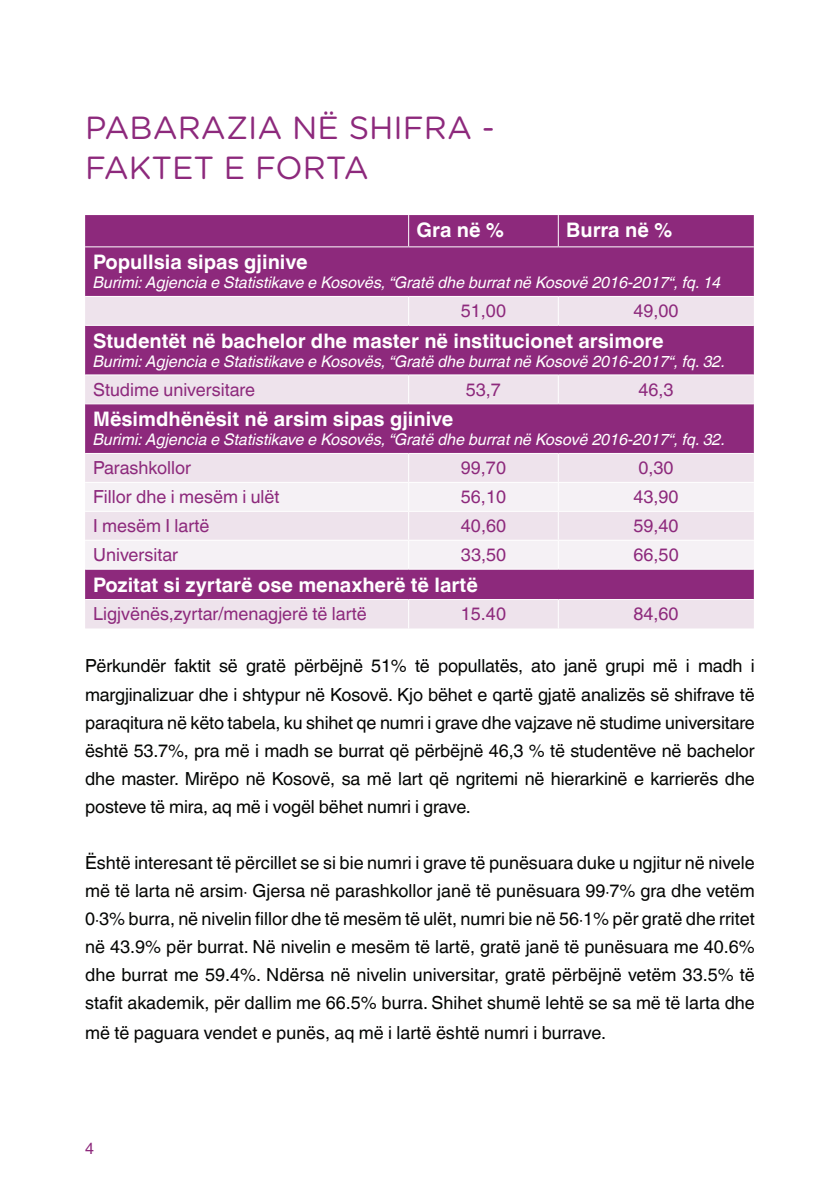
<style>
.page{position:relative;width:840px;height:1191px;background:#fff}
.page>*{position:absolute;margin:0;border:0;box-sizing:border-box;transform-origin:0 0}
.t1{font:32px/40px "Gotham Rounded";color:#8d297c}
.t2{font:700 20px "Helvetica World";color:#fff}
.t3{font:18px/28px "Helvetica World";color:#040503;text-align:justify}
.t4{font:18px "Helvetica World";color:#8d297c}
.t5{font:italic 16px "Helvetica World";color:#fff}
.t6{font:16px "Helvetica World";color:#8d297c}
</style>
<div class="page">
<div style="left:85px;top:215px;width:668px;height:81px;background:#8d297c"></div>
<div style="left:85px;top:297px;width:668px;height:331px;background:#eee3ec"></div>
<svg style="left:85px;top:326px;width:668px;height:273px;background:#ab639f"></svg>
<svg style="left:85px;top:483px;width:668px;height:85px;fill:#f5f1f5"></svg>
<hr style="left:408px;top:215px;width:1px;height:31px;background:#fff">
<hr style="left:557px;top:215px;width:1px;height:31px;background:#fff">
<hr style="left:85px;top:246px;width:323px;height:1px;background:#fff">
<hr style="left:408px;top:246px;width:150px;height:1px;background:#fff">
<hr style="left:558px;top:246px;width:195px;height:1px;background:#fff">
<svg style="left:408px;top:297px;width:1px;height:28px"></svg>
<svg style="left:557px;top:297px;width:1px;height:28px"></svg>
<hr style="left:85px;top:325px;width:323px;height:1px;background:#fff">
<hr style="left:408px;top:325px;width:150px;height:1px;background:#fff">
<hr style="left:558px;top:325px;width:195px;height:1px;background:#fff">
<hr style="left:85px;top:374px;width:323px;height:1px;background:#fff">
<hr style="left:408px;top:374px;width:150px;height:1px;background:#fff">
<svg style="left:408px;top:375px;width:1px;height:28px"></svg>
<hr style="left:558px;top:374px;width:195px;height:1px;background:#fff">
<svg style="left:557px;top:375px;width:1px;height:28px"></svg>
<hr style="left:85px;top:403px;width:323px;height:1px;background:#fff">
<hr style="left:408px;top:403px;width:150px;height:1px;background:#fff">
<hr style="left:558px;top:403px;width:195px;height:1px;background:#fff">
<hr style="left:85px;top:453px;width:323px;height:1px;background:#fff">
<hr style="left:408px;top:453px;width:150px;height:1px;background:#fff">
<hr style="left:558px;top:453px;width:195px;height:1px;background:#fff">
<hr style="left:85px;top:482px;width:323px;height:1px;background:#fff">
<hr style="left:408px;top:482px;width:150px;height:1px;background:#fff">
<hr style="left:558px;top:482px;width:195px;height:1px;background:#fff">
<hr style="left:85px;top:511px;width:323px;height:1px;background:#fff">
<hr style="left:408px;top:511px;width:150px;height:1px;background:#fff">
<hr style="left:558px;top:511px;width:195px;height:1px;background:#fff">
<hr style="left:85px;top:540px;width:323px;height:1px;background:#fff">
<hr style="left:408px;top:540px;width:150px;height:1px;background:#fff">
<svg style="left:408px;top:454px;width:1px;height:114px"></svg>
<hr style="left:558px;top:540px;width:195px;height:1px;background:#fff">
<svg style="left:557px;top:454px;width:1px;height:114px"></svg>
<hr style="left:85px;top:568px;width:323px;height:1px;background:#fff">
<hr style="left:408px;top:568px;width:150px;height:1px;background:#fff">
<hr style="left:558px;top:568px;width:195px;height:1px;background:#fff">
<hr style="left:85px;top:599px;width:323px;height:1px;background:#fff">
<hr style="left:408px;top:599px;width:150px;height:1px;background:#fff">
<svg style="left:408px;top:600px;width:1px;height:28px"></svg>
<hr style="left:558px;top:599px;width:195px;height:1px;background:#fff">
<svg style="left:557px;top:600px;width:1px;height:28px"></svg>
<h1 class="t1" style="left:85px;top:106px;width:411px">PABARAZIA NË SHIFRA -<br>FAKTET E FORTA</h1>
<p class="t2" style="left:416px;top:219px;width:89px">Gra në %</p>
<p class="t2" style="left:566px;top:219px;width:108px">Burra në %</p>
<p class="t2" style="left:93px;top:251px;width:216px">Popullsia sipas gjinive</p>
<p class="t5" style="left:93px;top:273px;width:629px">Burimi: Agjencia e Statistikave e Kosovës, “Gratë dhe burrat në Kosovë 2016-2017“, fq. 14</p>
<p class="t4" style="left:460px;top:301px;width:47px">51,00</p>
<p class="t4" style="left:633px;top:301px;width:47px">49,00</p>
<p class="t2" style="left:93px;top:329px;width:572px">Studentët në bachelor dhe master në institucionet arsimore</p>
<p class="t5" style="left:93px;top:352px;width:633px">Burimi: Agjencia e Statistikave e Kosovës, “Gratë dhe burrat në Kosovë 2016-2017“, fq. 32.</p>
<p class="t4" style="left:93px;top:379px;width:163px">Studime universitare</p>
<p class="t4" style="left:465px;top:379px;width:37px">53,7</p>
<p class="t4" style="left:638px;top:379px;width:37px">46,3</p>
<p class="t2" style="left:93px;top:407px;width:361px">Mësimdhënësit në arsim sipas gjinive</p>
<p class="t5" style="left:93px;top:430px;width:633px">Burimi: Agjencia e Statistikave e Kosovës, “Gratë dhe burrat në Kosovë 2016-2017“, fq. 32.</p>
<p class="t4" style="left:93px;top:457px;width:99px">Parashkollor</p>
<p class="t4" style="left:460px;top:457px;width:47px">99,70</p>
<p class="t4" style="left:638px;top:457px;width:37px">0,30</p>
<p class="t4" style="left:93px;top:486px;width:188px">Fillor dhe i mesëm i ulët</p>
<p class="t4" style="left:460px;top:486px;width:47px">56,10</p>
<p class="t4" style="left:633px;top:486px;width:47px">43,90</p>
<p class="t4" style="left:93px;top:515px;width:118px">I mesëm I lartë</p>
<p class="t4" style="left:460px;top:515px;width:47px">40,60</p>
<p class="t4" style="left:633px;top:515px;width:47px">59,40</p>
<p class="t4" style="left:93px;top:544px;width:86px">Universitar</p>
<p class="t4" style="left:460px;top:544px;width:47px">33,50</p>
<p class="t4" style="left:633px;top:544px;width:47px">66,50</p>
<p class="t2" style="left:93px;top:573px;width:386px">Pozitat si zyrtarë ose menaxherë të lartë</p>
<p class="t4" style="left:93px;top:603px;width:275px">Ligjvënës,zyrtar/menagjerë të lartë</p>
<p class="t4" style="left:460px;top:603px;width:47px">15.40</p>
<p class="t4" style="left:633px;top:603px;width:47px">84,60</p>
<p class="t3" style="left:85px;top:652px;width:671px">Përkundër faktit së gratë përbëjnë 51% të popullatës, ato janë grupi më i madh i margjinalizuar dhe i shtypur në Kosovë. Kjo bëhet e qartë gjatë analizës së shifrave të paraqitura në këto tabela, ku shihet qe numri i grave dhe vajzave në studime universitare është 53.7%, pra më i madh se burrat që përbëjnë 46,3 % të studentëve në bachelor dhe master. Mirëpo në Kosovë, sa më lart që ngritemi në hierarkinë e karrierës dhe posteve të mira, aq më i vogël bëhet numri i grave.</p>
<p class="t3" style="left:85px;top:848px;width:670px">Është interesant të përcillet se si bie numri i grave të punësuara duke u ngjitur në nivele më të larta në arsim. Gjersa në parashkollor janë të punësuara 99.7% gra dhe vetëm 0.3% burra, në nivelin fillor dhe të mesëm të ulët, numri bie në 56.1% për gratë dhe rritet në 43.9% për burrat. Në nivelin e mesëm të lartë, gratë janë të punësuara me 40.6% dhe burrat me 59.4%. Ndërsa në nivelin universitar, gratë përbëjnë vetëm 33.5% të stafit akademik, për dallim me 66.5% burra. Shihet shumë lehtë se sa më të larta dhe</p>
<p class="t3" style="left:85px;top:1018px;width:522px">më të paguara vendet e punës, aq më i lartë është numri i burrave.</p>
<p class="t6" style="left:85px;top:1139px;width:10px">4</p>
</div>
